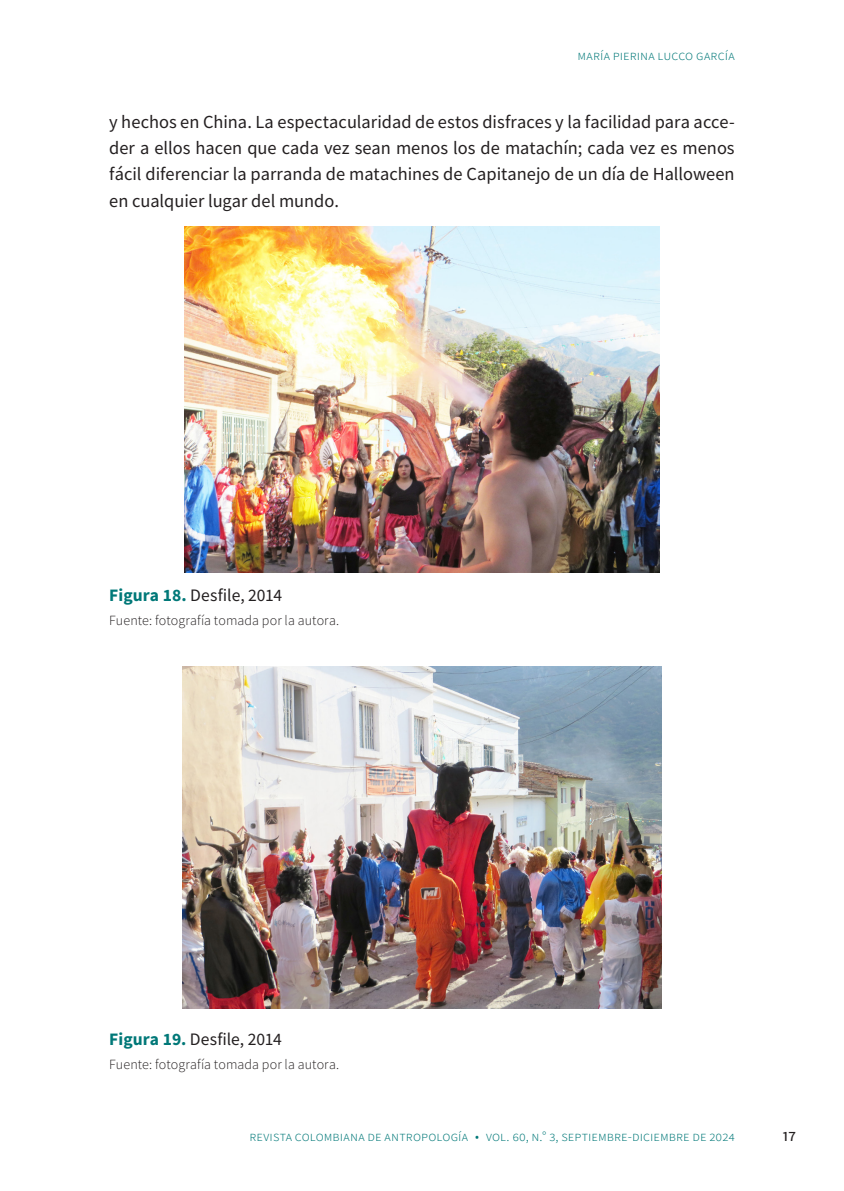
<style>
.page{position:relative;width:844px;height:1191px;background:#fff}
.page>*{position:absolute;margin:0;border:0;box-sizing:border-box;transform-origin:0 0}
.cuerpo_sin_sangría{font:18.38px/26.2px "Source Sans Pro";color:#231f20;text-align:justify}
.Figura_titulo{font:17.5px "Source Sans Pro";color:#231f20}
.t1{font:300 14px "Source Sans Pro";letter-spacing:.005em;color:#007878}
.figura_fuente{font:300 14px "Source Sans Pro";letter-spacing:.005em;color:#231f20}
.s1{font-weight:700;color:#007878}
</style>
<div class="page">
<img style="left:184px;top:226px;width:475px;height:347px">
<img style="left:182px;top:666px;width:479px;height:342px">
<p class="t1" style="left:577px;top:47px;width:159px">María Pierina Lucco García</p>
<p class="cuerpo_sin_sangría" style="left:109px;top:109px;width:627px">y hechos en China. La espectacularidad de estos disfraces y la facilidad para acce&shy;der a ellos hacen que cada vez sean menos los de matachín; cada vez es menos fácil diferenciar la parranda de matachines de Capitanejo de un día de Halloween en cualquier lugar del mundo.</p>
<p class="Figura_titulo" style="left:109px;top:583px;width:174px"><span class="s1">Figura 18.</span> Desfile, 2014</p>
<p class="figura_fuente" style="left:109px;top:611px;width:231px">Fuente: fotografía tomada por la autora.</p>
<p class="Figura_titulo" style="left:109px;top:1028px;width:174px"><span class="s1">Figura 19.</span> Desfile, 2014</p>
<p class="figura_fuente" style="left:109px;top:1056px;width:231px">Fuente: fotografía tomada por la autora.</p>
<p class="t1" style="left:249px;top:1128px;width:487px">revista colombiana de antropología • Vol. 60, N.° 3, septiembre-diciembre de 2024</p>
<p class="Figura_titulo" style="left:782px;top:1124px;width:15px">17</p>
</div>
